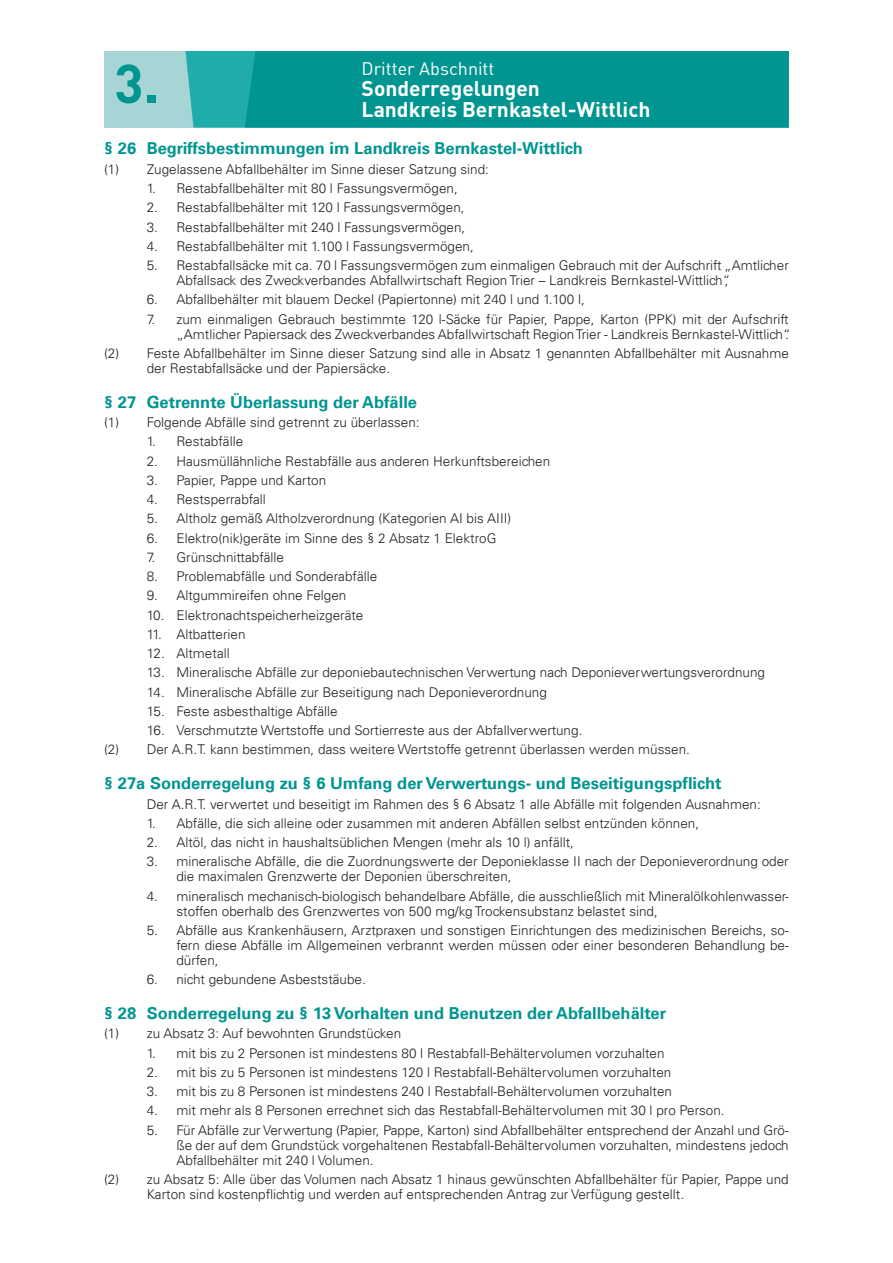
<style>
.page{position:relative;width:893px;height:1263px;background:#fff}
.page>*{position:absolute;margin:0;border:0;box-sizing:border-box;transform-origin:0 0}
.Heading_1{font:700 54px "DINOT";color:#009591}
.Heading_1-2{font:700 21px "DINOT";color:#fff}
.Heading_1-3{font:18px "DINOT";color:#fff}
.Heading_1-4{font:700 16.5px "Univers LT";color:#009591}
.Standard_für_Satzung{font:300 13.5px/15px "Univers LT";color:#231f20}
</style>
<div class="page">
<div style="left:104px;top:51px;width:685px;height:77px;background:#a7d5d6"></div>
<svg style="left:185px;top:51px;width:60px;height:77px;background:#29afae"></svg>
<div style="left:245px;top:51px;width:544px;height:77px;background:#009591"></div>
<p class="Heading_1" style="left:114px;top:48px;width:46px">3.</p>
<p class="Heading_1-3" style="left:362px;top:57px;width:134px">Dritter Abschnitt</p>
<p class="Heading_1-2" style="left:362px;top:75px;width:180px">Sonderregelungen</p>
<p class="Heading_1-2" style="left:362px;top:96px;width:290px">Landkreis Bernkastel-Wittlich</p>
<p class="Heading_1-4" style="left:104px;top:139px;width:480px">§ 26 Begriffsbestimmungen im Landkreis Bernkastel-Wittlich</p>
<p class="Standard_für_Satzung" style="left:104px;top:161px;width:386px">(1) Zugelassene Abfallbehälter im Sinne dieser Satzung sind:</p>
<p class="Standard_für_Satzung" style="left:147px;top:181px;width:313px">1. Restabfallbehälter mit 80 l Fassungsvermögen,</p>
<p class="Standard_für_Satzung" style="left:147px;top:200px;width:319px">2. Restabfallbehälter mit 120 l Fassungsvermögen,</p>
<p class="Standard_für_Satzung" style="left:147px;top:219px;width:320px">3. Restabfallbehälter mit 240 l Fassungsvermögen,</p>
<p class="Standard_für_Satzung" style="left:147px;top:238px;width:329px">4. Restabfallbehälter mit 1.100 l Fassungsvermögen,</p>
<p class="Standard_für_Satzung" style="left:176px;top:258px;width:614px;text-indent:-30px">5. Restabfallsäcke mit ca. 70 l Fassungsvermögen zum einmaligen Gebrauch mit der Aufschrift „Amtlicher<br>Abfallsack des Zweckverbandes Abfallwirtschaft Region Trier – Landkreis Bernkastel-Wittlich“,</p>
<p class="Standard_für_Satzung" style="left:147px;top:292px;width:440px">6. Abfallbehälter mit blauem Deckel (Papiertonne) mit 240 l und 1.100 l,</p>
<p class="Standard_für_Satzung" style="left:147px;top:311px;width:645px;text-align:right">7. zum einmaligen Gebrauch bestimmte 120 l-Säcke für Papier, Pappe, Karton (PPK) mit der Aufschrift „Amtlicher Papiersack des Zweckverbandes Abfallwirtschaft Region Trier - Landkreis Bernkastel-Wittlich“.</p>
<p class="Standard_für_Satzung" style="left:147px;top:345px;width:644px;text-indent:-43px">(2) Feste Abfallbehälter im Sinne dieser Satzung sind alle in Absatz 1 genannten Abfallbehälter mit Ausnahme der Restabfallsäcke und der Papiersäcke.</p>
<p class="Heading_1-4" style="left:104px;top:392px;width:314px">§ 27 Getrennte Überlassung der Abfälle</p>
<p class="Standard_für_Satzung" style="left:104px;top:415px;width:317px">(1) Folgende Abfälle sind getrennt zu überlassen:</p>
<p class="Standard_für_Satzung" style="left:147px;top:434px;width:98px">1. Restabfälle</p>
<p class="Standard_für_Satzung" style="left:147px;top:453px;width:405px">2. Hausmüllähnliche Restabfälle aus anderen Herkunftsbereichen</p>
<p class="Standard_für_Satzung" style="left:147px;top:472px;width:181px">3. Papier, Pappe und Karton</p>
<p class="Standard_für_Satzung" style="left:147px;top:492px;width:121px">4. Restsperrabfall</p>
<p class="Standard_für_Satzung" style="left:147px;top:511px;width:366px">5. Altholz gemäß Altholzverordnung (Kategorien AI bis AIII)</p>
<p class="Standard_für_Satzung" style="left:147px;top:530px;width:351px">6. Elektro(nik)geräte im Sinne des § 2 Absatz 1 ElektroG</p>
<p class="Standard_für_Satzung" style="left:147px;top:549px;width:139px">7. Grünschnittabfälle</p>
<p class="Standard_für_Satzung" style="left:147px;top:569px;width:232px">8. Problemabfälle und Sonderabfälle</p>
<p class="Standard_für_Satzung" style="left:147px;top:588px;width:201px">9. Altgummireifen ohne Felgen</p>
<p class="Standard_für_Satzung" style="left:147px;top:607px;width:218px">10. Elektronachtspeicherheizgeräte</p>
<p class="Standard_für_Satzung" style="left:147px;top:627px;width:100px">11. Altbatterien</p>
<p class="Standard_für_Satzung" style="left:147px;top:646px;width:85px">12. Altmetall</p>
<p class="Standard_für_Satzung" style="left:147px;top:665px;width:620px">13. Mineralische Abfälle zur deponiebautechnischen Verwertung nach Deponieverwertungsverordnung</p>
<p class="Standard_für_Satzung" style="left:147px;top:684px;width:402px">14. Mineralische Abfälle zur Beseitigung nach Deponieverordnung</p>
<p class="Standard_für_Satzung" style="left:147px;top:704px;width:192px">15. Feste asbesthaltige Abfälle</p>
<p class="Standard_für_Satzung" style="left:147px;top:723px;width:437px">16. Verschmutzte Wertstoffe und Sortierreste aus der Abfallverwertung.</p>
<p class="Standard_für_Satzung" style="left:104px;top:742px;width:587px">(2) Der A.R.T. kann bestimmen, dass weitere Wertstoffe getrennt überlassen werden müssen.</p>
<p class="Heading_1-4" style="left:104px;top:774px;width:619px">§ 27a Sonderregelung zu § 6 Umfang der Verwertungs- und Beseitigungspflicht</p>
<p class="Standard_für_Satzung" style="left:147px;top:796px;width:616px">Der A.R.T. verwertet und beseitigt im Rahmen des § 6 Absatz 1 alle Abfälle mit folgenden Ausnahmen:</p>
<p class="Standard_für_Satzung" style="left:147px;top:816px;width:554px">1. Abfälle, die sich alleine oder zusammen mit anderen Abfällen selbst entzünden können,</p>
<p class="Standard_für_Satzung" style="left:147px;top:835px;width:429px">2. Altöl, das nicht in haushaltsüblichen Mengen (mehr als 10 l) anfällt,</p>
<p class="Standard_für_Satzung" style="left:176px;top:854px;width:614px;text-indent:-30px">3. mineralische Abfälle, die die Zuordnungswerte der Deponieklasse II nach der Deponieverordnung oder die maximalen Grenzwerte der Deponien überschreiten,</p>
<p class="Standard_für_Satzung" style="left:176px;top:888px;width:614px;text-indent:-30px">4. mineralisch mechanisch-biologisch behandelbare Abfälle, die ausschließlich mit Mineralölkohlenwasser&shy;stoffen oberhalb des Grenzwertes von 500 mg/kg Trockensubstanz belastet sind,</p>
<p class="Standard_für_Satzung" style="left:176px;top:923px;width:614px;text-align:justify;text-indent:-30px">5. Abfälle aus Krankenhäusern, Arztpraxen und sonstigen Einrichtungen des medizinischen Bereichs, so&shy;fern diese Abfälle im Allgemeinen verbrannt werden müssen oder einer besonderen Behandlung be&shy;dürfen,</p>
<p class="Standard_für_Satzung" style="left:147px;top:972px;width:221px">6. nicht gebundene Asbeststäube.</p>
<p class="Heading_1-4" style="left:104px;top:1004px;width:563px">§ 28 Sonderregelung zu § 13 Vorhalten und Benutzen der Abfallbehälter</p>
<p class="Standard_für_Satzung" style="left:104px;top:1026px;width:299px">(1) zu Absatz 3: Auf bewohnten Grundstücken</p>
<p class="Standard_für_Satzung" style="left:147px;top:1045px;width:519px">1. mit bis zu 2 Personen ist mindestens 80 l Restabfall-Behältervolumen vorzuhalten</p>
<p class="Standard_für_Satzung" style="left:147px;top:1065px;width:526px">2. mit bis zu 5 Personen ist mindestens 120 l Restabfall-Behältervolumen vorzuhalten</p>
<p class="Standard_für_Satzung" style="left:147px;top:1084px;width:527px">3. mit bis zu 8 Personen ist mindestens 240 l Restabfall-Behältervolumen vorzuhalten</p>
<p class="Standard_für_Satzung" style="left:147px;top:1103px;width:579px">4. mit mehr als 8 Personen errechnet sich das Restabfall-Behältervolumen mit 30 l pro Person.</p>
<p class="Standard_für_Satzung" style="left:176px;top:1122px;width:614px;text-align:justify;text-indent:-30px">5. Für Abfälle zur Verwertung (Papier, Pappe, Karton) sind Abfallbehälter entsprechend der Anzahl und Grö&shy;ße der auf dem Grundstück vorgehaltenen Restabfall-Behältervolumen vorzuhalten, mindestens jedoch Abfallbehälter mit 240 l Volumen.</p>
<p class="Standard_für_Satzung" style="left:147px;top:1172px;width:644px;text-indent:-43px">(2) zu Absatz 5: Alle über das Volumen nach Absatz 1 hinaus gewünschten Abfallbehälter für Papier, Pappe und<br>Karton sind kostenpflichtig und werden auf entsprechenden Antrag zur Verfügung gestellt.</p>
</div>
